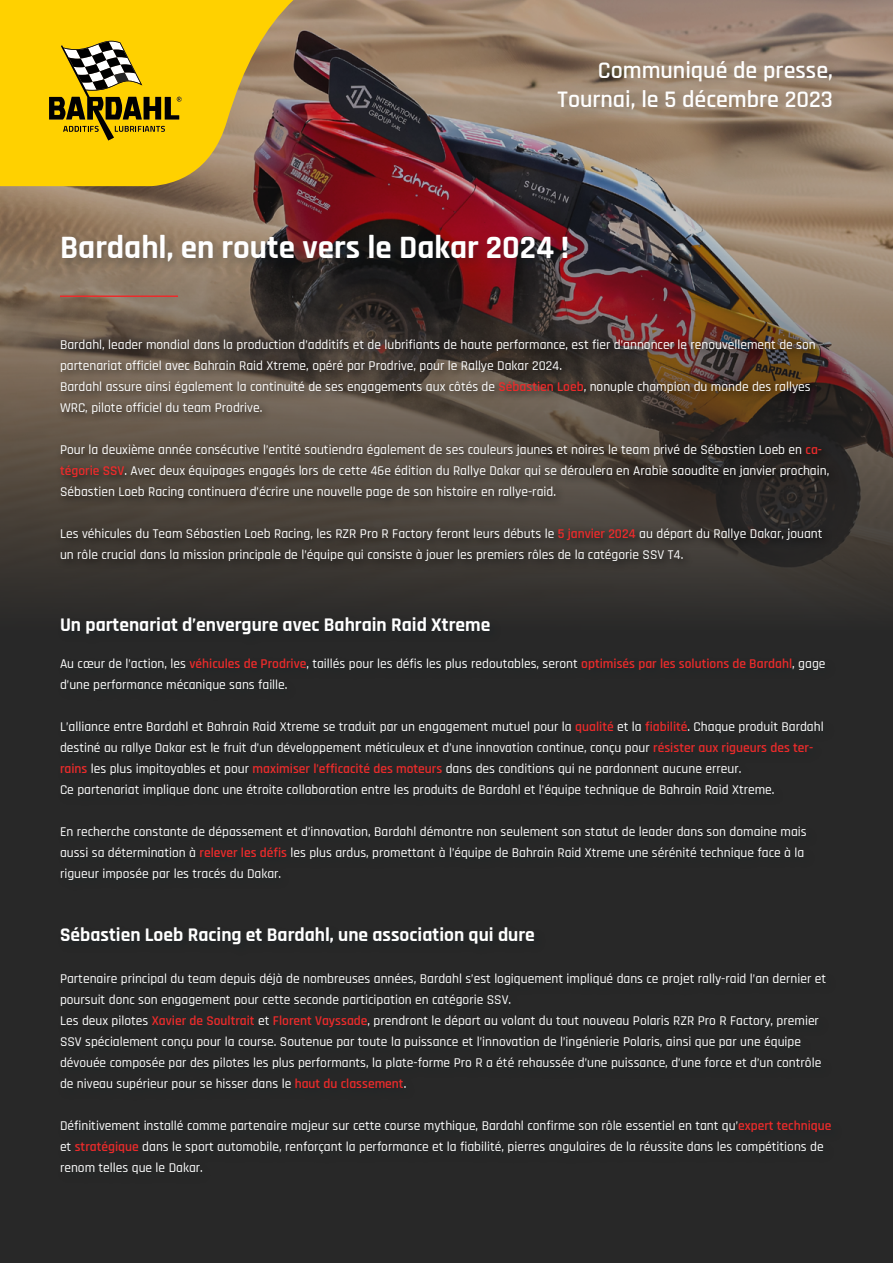
<style>
.page{position:relative;width:893px;height:1263px;background:#282828}
.page>*{position:absolute;margin:0;border:0;box-sizing:border-box;transform-origin:0 0}
.t1{font:700 33px "Rajdhani";color:#fff}
.t2{font:600 24px/28.8px "Rajdhani";color:#fff;text-align:right}
.t3{font:700 19.5px "Rajdhani";color:#fff}
.t4{font:500 13.5px/21px "Rajdhani";color:#fff}
.s1{font-weight:600;color:#ec2b2b}
</style>
<div class="page">
<img style="left:0;top:0;width:893px;height:603px">
<div style="left:555px;top:57px;width:290px;height:64px;background:#000;opacity:.2"></div>
<svg style="left:0;top:0;width:293px;height:186px;background:#e3b91a"></svg>
<svg style="left:49px;top:41px;width:133px;height:99px;background:#b89b18"></svg>
<div style="left:58px;top:230px;width:522px;height:44px;background:#071b27;opacity:.29"></div>
<div style="left:55px;top:335px;width:785px;height:237px;background:#000;opacity:.75"></div>
<hr style="left:60px;top:295px;width:118px;height:2px;background:#ec2b2b">
<h2 class="t2" style="left:558px;top:56px;width:277px">Communiqué de presse,<br>Tournai, le 5 décembre 2023</h2>
<h1 class="t1" style="left:60px;top:227px;width:511px">Bardahl, en route vers le Dakar 2024 !</h1>
<p class="t4" style="left:60px;top:335px;width:757px">Bardahl, leader mondial dans la production d’additifs et de lubrifiants de haute performance, est fier d’annoncer le renouvellement de son partenariat officiel avec Bahrain Raid Xtreme, opéré par Prodrive, pour le Rallye Dakar 2024.<br>Bardahl assure ainsi également la continuité de ses engagements aux côtés de <span class="s1">Sébastien Loeb</span>, nonuple champion du monde des rallyes WRC, pilote officiel du team Prodrive.</p>
<p class="t4" style="left:60px;top:440px;width:771px">Pour la deuxième année consécutive l’entité soutiendra également de ses couleurs jaunes et noires le team privé de Sébastien Loeb en <span class="s1">ca&shy;tégorie SSV</span>. Avec deux équipages engagés lors de cette 46e édition du Rallye Dakar qui se déroulera en Arabie saoudite en janvier prochain,<br>Sébastien Loeb Racing continuera d’écrire une nouvelle page de son histoire en rallye-raid.</p>
<p class="t4" style="left:60px;top:524px;width:764px">Les véhicules du Team Sébastien Loeb Racing, les RZR Pro R Factory feront leurs débuts le <span class="s1">5 janvier 2024</span> au départ du Rallye Dakar, jouant un rôle crucial dans la mission principale de l’équipe qui consiste à jouer les premiers rôles de la catégorie SSV T4.</p>
<h3 class="t3" style="left:60px;top:612px;width:432px">Un partenariat d’envergure avec Bahrain Raid Xtreme</h3>
<p class="t4" style="left:60px;top:653px;width:767px">Au cœur de l’action, les <span class="s1">véhicules de Prodrive</span>, taillés pour les défis les plus redoutables, seront <span class="s1">optimisés par les solutions de Bardahl</span>, gage d’une performance mécanique sans faille.</p>
<p class="t4" style="left:60px;top:716px;width:765px">L’alliance entre Bardahl et Bahrain Raid Xtreme se traduit par un engagement mutuel pour la <span class="s1">qualité</span> et la <span class="s1">fiabilité</span>. Chaque produit Bardahl destiné au rallye Dakar est le fruit d’un développement méticuleux et d’une innovation continue, conçu pour <span class="s1">résister aux rigueurs des ter&shy;rains</span> les plus impitoyables et pour <span class="s1">maximiser l’efficacité des moteurs</span> dans des conditions qui ne pardonnent aucune erreur.<br>Ce partenariat implique donc une étroite collaboration entre les produits de Bardahl et l’équipe technique de Bahrain Raid Xtreme.</p>
<p class="t4" style="left:60px;top:821px;width:748px">En recherche constante de dépassement et d’innovation, Bardahl démontre non seulement son statut de leader dans son domaine mais aussi sa détermination à <span class="s1">relever les défis</span> les plus ardus, promettant à l’équipe de Bahrain Raid Xtreme une sérénité technique face à la rigueur imposée par les tracés du Dakar.</p>
<h3 class="t3" style="left:60px;top:923px;width:476px">Sébastien Loeb Racing et Bardahl, une association qui dure</h3>
<p class="t4" style="left:60px;top:968px;width:768px">Partenaire principal du team depuis déjà de nombreuses années, Bardahl s’est logiquement impliqué dans ce projet rally-raid l’an dernier et poursuit donc son engagement pour cette seconde participation en catégorie SSV.<br>Les deux pilotes <span class="s1">Xavier de Soultrait</span> et <span class="s1">Florent Vayssade</span>, prendront le départ au volant du tout nouveau Polaris RZR Pro R Factory, premier SSV spécialement conçu pour la course. Soutenue par toute la puissance et l’innovation de l’ingénierie Polaris, ainsi que par une équipe dévouée composée par des pilotes les plus performants, la plate-forme Pro R a été rehaussée d’une puissance, d’une force et d’un contrôle de niveau supérieur pour se hisser dans le <span class="s1">haut du classement</span>.</p>
<p class="t4" style="left:60px;top:1115px;width:773px">Définitivement installé comme partenaire majeur sur cette course mythique, Bardahl confirme son rôle essentiel en tant qu’<span class="s1">expert technique </span>et <span class="s1">stratégique</span> dans le sport automobile, renforçant la performance et la fiabilité, pierres angulaires de la réussite dans les compétitions de renom telles que le Dakar.</p>
</div>
